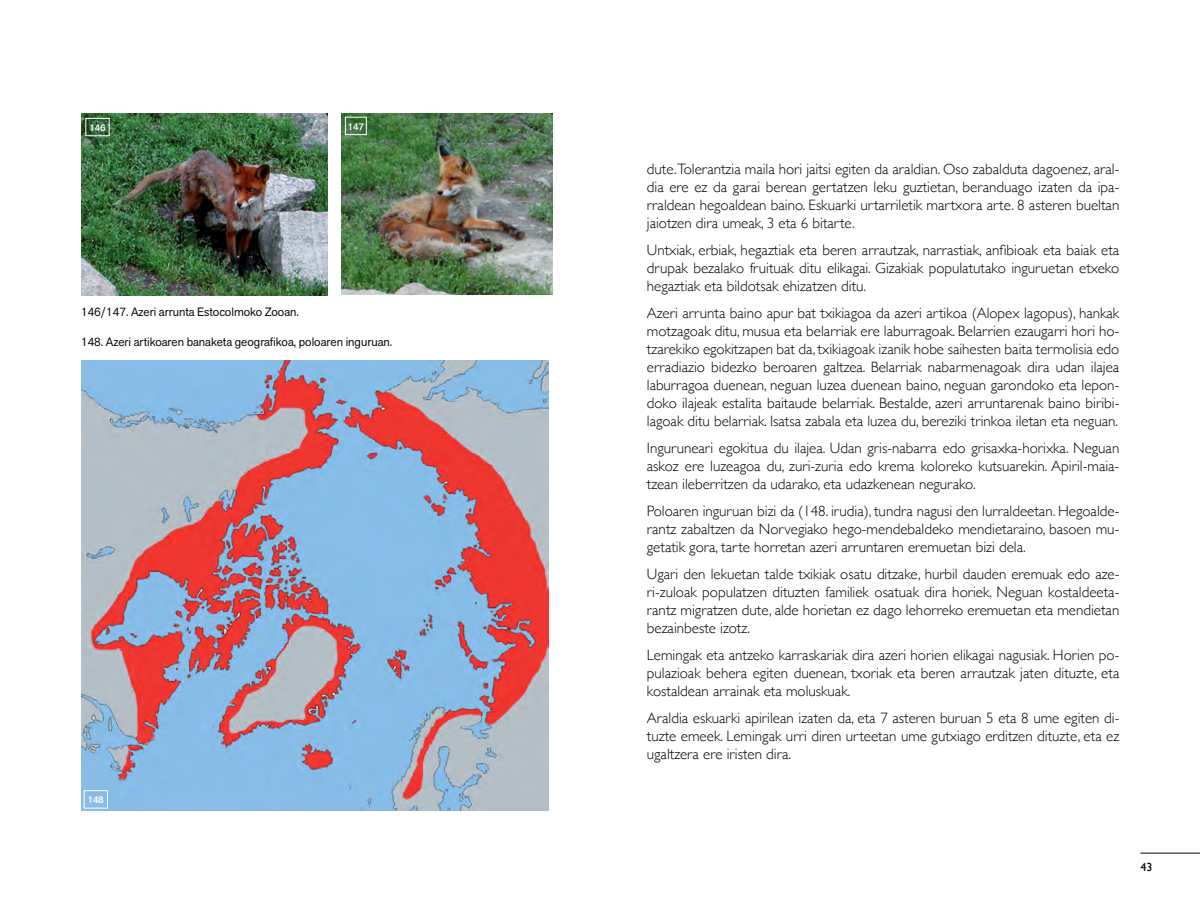
<style>
.page{position:relative;width:1200px;height:900px;background:#fff}
.page>*{position:absolute;margin:0;border:0;box-sizing:border-box;transform-origin:0 0}
.t1{font:300 15px/18px "Gill Sans";color:#000;text-align:justify}
.t2{font:12px "Akzid Grtsk Next";color:#000}
.t3{font:12px "Gill Sans";color:#000}
.t4{font:500 9.6px "Akzid Grtsk Next";letter-spacing:-.03em;color:#fff}
</style>
<div class="page">
<hr style="left:1140px;top:853px;width:60px;height:1px;background:#000">
<img style="left:81px;top:114px;width:247px;height:181px">
<img style="left:342px;top:114px;width:211px;height:181px">
<img style="left:81px;top:360px;width:468px;height:450px">
<div style="left:86px;top:118px;width:24px;height:18px;border:1px solid #fff"></div>
<div style="left:345px;top:117px;width:22px;height:18px;border:1px solid #fff"></div>
<div style="left:84px;top:790px;width:24px;height:18px;border:1px solid #fff"></div>
<p class="t4" style="left:90px;top:121px;width:18px">146</p>
<p class="t4" style="left:348px;top:120px;width:18px">147</p>
<p class="t2" style="left:81px;top:304px;width:219px">146/147. Azeri arrunta Estocolmoko Zooan.</p>
<p class="t2" style="left:81px;top:334px;width:313px">148. Azeri artikoaren banaketa geografikoa, poloaren inguruan.</p>
<p class="t4" style="left:88px;top:793px;width:18px">148</p>
<p class="t1" style="left:647px;top:159px;width:474px">dute.Tolerantzia maila hori jaitsi egiten da araldian. Oso zabalduta dagoenez, aral&shy;dia ere ez da garai berean gertatzen leku guztietan, beranduago izaten da ipa&shy;rraldean hegoaldean baino. Eskuarki urtarriletik martxora arte. 8 asteren bueltan jaiotzen dira umeak, 3 eta 6 bitarte.</p>
<p class="t1" style="left:647px;top:240px;width:474px">Untxiak, erbiak, hegaztiak eta beren arrautzak, narrastiak, anfibioak eta baiak eta drupak bezalako fruituak ditu elikagai. Gizakiak populatutako inguruetan etxeko hegaztiak eta bildotsak ehizatzen ditu.</p>
<p class="t1" style="left:647px;top:303px;width:474px">Azeri arrunta baino apur bat txikiagoa da azeri artikoa (Alopex lagopus), hankak motzagoak ditu, musua eta belarriak ere laburragoak. Belarrien ezaugarri hori ho&shy;tzarekiko egokitzapen bat da, txikiagoak izanik hobe saihesten baita termolisia edo erradiazio bidezko beroaren galtzea. Belarriak nabarmenagoak dira udan ilajea laburragoa duenean, neguan luzea duenean baino, neguan garondoko eta lepon&shy;doko ilajeak estalita baitaude belarriak. Bestalde, azeri arruntarenak baino biribi&shy;lagoak ditu belarriak. Isatsa zabala eta luzea du, bereziki trinkoa iletan eta neguan.</p>
<p class="t1" style="left:647px;top:438px;width:474px">Inguruneari egokitua du ilajea. Udan gris-nabarra edo grisaxka-horixka. Neguan askoz ere luzeagoa du, zuri-zuria edo krema koloreko kutsuarekin. Apiril-maia&shy;tzean ileberritzen da udarako, eta udazkenean negurako.</p>
<p class="t1" style="left:647px;top:501px;width:474px">Poloaren inguruan bizi da (148. irudia), tundra nagusi den lurraldeetan. Hegoalde&shy;rantz zabaltzen da Norvegiako hego-mendebaldeko mendietaraino, basoen mu&shy;getatik gora, tarte horretan azeri arruntaren eremuetan bizi dela.</p>
<p class="t1" style="left:647px;top:564px;width:474px">Ugari den lekuetan talde txikiak osatu ditzake, hurbil dauden eremuak edo aze&shy;ri-zuloak populatzen dituzten familiek osatuak dira horiek. Neguan kostaldeeta&shy;rantz migratzen dute, alde horietan ez dago lehorreko eremuetan eta mendietan bezainbeste izotz.</p>
<p class="t1" style="left:647px;top:645px;width:474px">Lemingak eta antzeko karraskariak dira azeri horien elikagai nagusiak. Horien po&shy;pulazioak behera egiten duenean, txoriak eta beren arrautzak jaten dituzte, eta kostaldean arrainak eta moluskuak.</p>
<p class="t1" style="left:647px;top:708px;width:474px">Araldia eskuarki apirilean izaten da, eta 7 asteren buruan 5 eta 8 ume egiten di&shy;tuzte emeek. Lemingak urri diren urteetan ume gutxiago erditzen dituzte, eta ez ugaltzera ere iristen dira.</p>
<p class="t3" style="left:1140px;top:860px;width:13px">43</p>
</div>
